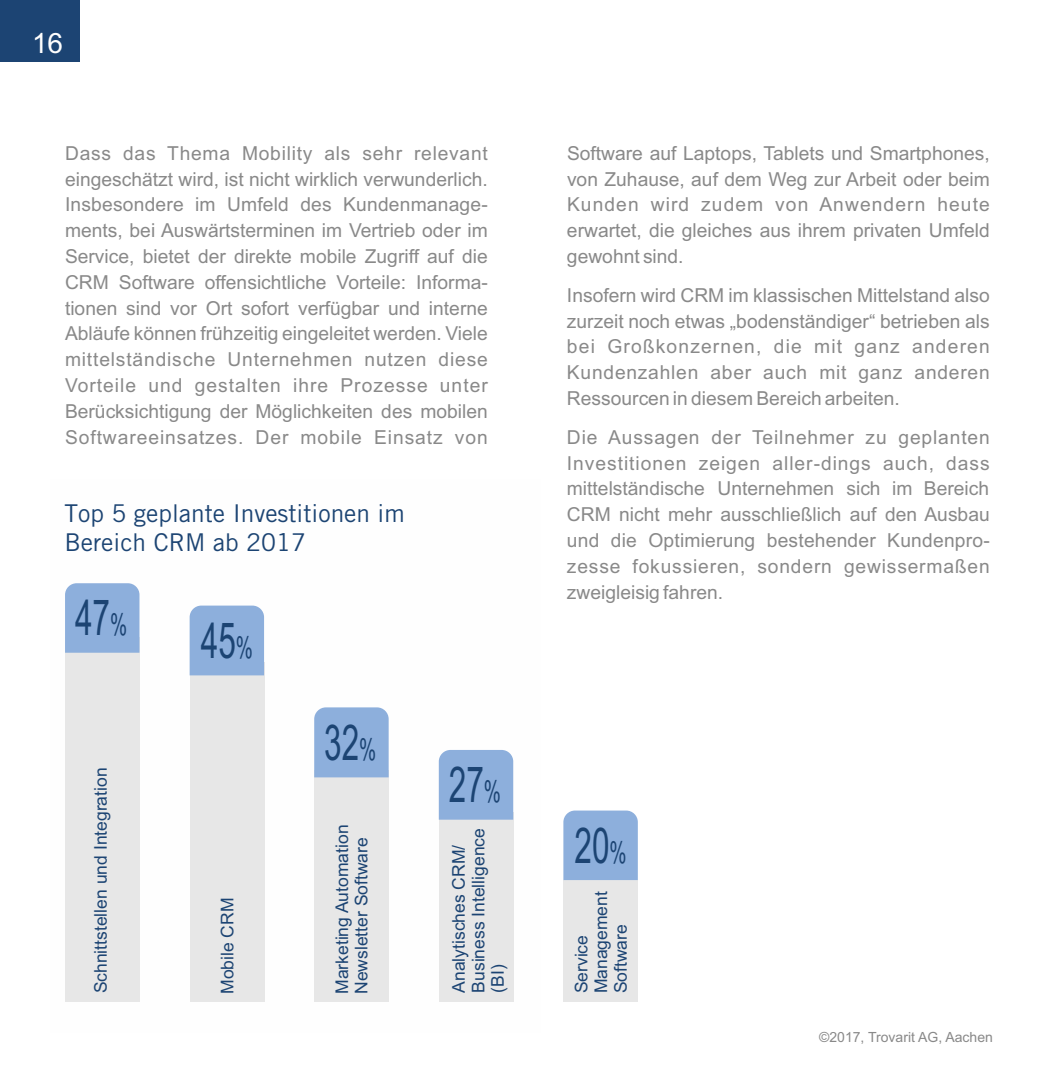
<style>
.page{position:relative;width:1057px;height:1072px;background:#fff}
.page>*{position:absolute;margin:0;border:0;box-sizing:border-box;transform-origin:0 0}
.t1{font:49.52px "Arial";color:#1c4473;scale:.64 1}
.t2{font:28px "Arial";color:#fefefe}
.t3{font:24.5px/29.1px "Trade Gothic";color:#1c4473}
.t4{font:19.25px/25.7px "Arial";color:#898989;text-align:justify}
.t5{font:17.5px/19.6px "Arial";color:#1c4473}
.t6{font:14px "Arial";color:#898989}
.s1{font-size:30.28px}
</style>
<div class="page">
<div style="left:65px;top:637px;width:74px;height:364px;background:#e7e7e7"></div>
<div style="left:190px;top:662px;width:74px;height:339px;background:#e7e7e7"></div>
<div style="left:314px;top:770px;width:75px;height:231px;background:#e7e7e7"></div>
<div style="left:439px;top:812px;width:74px;height:189px;background:#e7e7e7"></div>
<div style="left:563px;top:880px;width:75px;height:121px;background:#e7e7e7"></div>
<div style="left:0;top:0;width:79px;height:62px;background:#1c4473"></div>
<div style="left:65px;top:583px;width:74px;height:69px;background:#8dafdc"></div>
<div style="left:190px;top:605px;width:74px;height:70px;background:#8dafdc"></div>
<div style="left:314px;top:707px;width:75px;height:70px;background:#8dafdc"></div>
<div style="left:439px;top:750px;width:74px;height:69px;background:#8dafdc"></div>
<div style="left:563px;top:810px;width:75px;height:70px;background:#8dafdc"></div>
<h2 class="t2" style="left:32px;top:32px;width:33px">16</h2>
<p class="t4" style="left:65px;top:142px;width:424px">Dass das Thema Mobility als sehr relevant eingeschätzt wird, ist nicht wirklich verwunderlich.<br>Insbesondere im Umfeld des Kundenmanage&shy;ments, bei Auswärtsterminen im Vertrieb oder im Service, bietet der direkte mobile Zugriff auf die CRM Software offensichtliche Vorteile: Informa&shy;tionen sind vor Ort sofort verfügbar und interne Abläufe können frühzeitig eingeleitet werden. Viele mittelständische Unternehmen nutzen diese Vorteile und gestalten ihre Prozesse unter Berücksichtigung der Möglichkeiten des mobilen Softwareeinsatzes. Der mobile Einsatz von</p>
<p class="t4" style="left:567px;top:142px;width:424px">Software auf Laptops, Tablets und Smartphones, von Zuhause, auf dem Weg zur Arbeit oder beim Kunden wird zudem von Anwendern heute erwartet, die gleiches aus ihrem privaten Umfeld gewohnt sind.</p>
<p class="t4" style="left:567px;top:284px;width:424px">Insofern wird CRM im klassischen Mittelstand also zurzeit noch etwas „bodenständiger“ betrieben als bei Großkonzernen, die mit ganz anderen Kundenzahlen aber auch mit ganz anderen Ressourcen in diesem Bereich arbeiten.</p>
<p class="t4" style="left:567px;top:426px;width:424px">Die Aussagen der Teilnehmer zu geplanten Investitionen zeigen aller-dings auch, dass mittelständische Unternehmen sich im Bereich CRM nicht mehr ausschließlich auf den Ausbau und die Optimierung bestehender Kundenpro&shy;zesse fokussieren, sondern gewissermaßen zweigleisig fahren.</p>
<p class="t3" style="left:64px;top:498px;width:342px">Top 5 geplante Investitionen im<br>Bereich CRM ab 2017</p>
<h1 class="t1" style="left:75px;top:599px;width:83px">47<span class="s1">%</span></h1>
<h1 class="t1" style="left:201px;top:622px;width:83px">45<span class="s1">%</span></h1>
<p class="t5" style="left:92px;top:993px;width:227px;rotate:-90deg">Schnittstellen und Integration</p>
<p class="t5" style="left:219px;top:994px;width:98px;rotate:-90deg">Mobile CRM</p>
<h1 class="t1" style="left:324px;top:723px;width:83px">32<span class="s1">%</span></h1>
<h1 class="t1" style="left:449px;top:766px;width:83px">27<span class="s1">%</span></h1>
<p class="t5" style="left:334px;top:994px;width:171px;rotate:-90deg">Marketing Automation</p>
<p class="t5" style="left:450px;top:992px;width:166px;rotate:-90deg">Analytisches CRM/<br>Business Intelligence (BI)</p>
<p class="t5" style="left:353px;top:994px;width:158px;rotate:-90deg">Newsletter Software</p>
<h1 class="t1" style="left:574px;top:826px;width:83px">20<span class="s1">%</span></h1>
<p class="t5" style="left:573px;top:993px;width:104px;rotate:-90deg">Service<br>Management<br>Software</p>
<p class="t6" style="left:819px;top:1032px;width:175px">©2017, Trovarit AG, Aachen</p>
</div>
